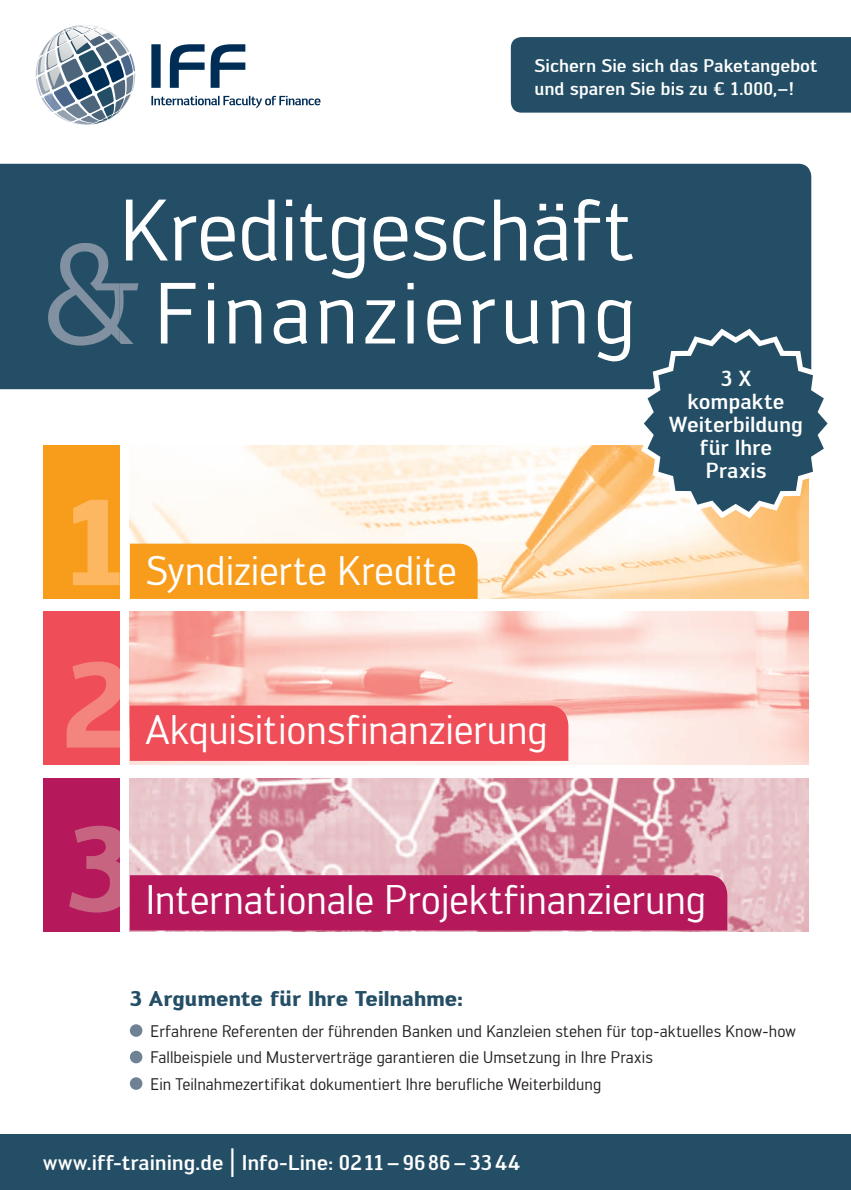
<style>
.page{position:relative;width:851px;height:1190px;background:#fff}
.page>*{position:absolute;margin:0;border:0;box-sizing:border-box;transform-origin:0 0}
.t1{font:700 120px "Engel";color:#f3857e}
.t2{font:700 120px "Engel";color:#c76580}
.t3{font:700 120px "Engel";color:#fcb760}
.t4{font:85.5px "Engel";letter-spacing:-.01em;color:#fff}
.t5{font:85.05px "Engel";letter-spacing:.04em;color:#fff}
.t6{font:40.65px "Engel";letter-spacing:-.01em;color:#fff}
.t7{font:500 21.45px/23.1px "Engel";letter-spacing:-.005em;color:#fff;text-align:center}
.t8{font:500 21px "Engel";color:#fff}
.t9{font:700 21px "Engel";letter-spacing:-.005em;color:#244e65}
.t10{font:500 18px/23.1px "Engel";color:#fff}
.t11{font:16.5px/26.5px "Engel";color:#231f20}
.s1{font-weight:400;font-size:37.5px}
</style>
<div class="page">
<img style="left:130px;top:445px;width:678px;height:153px">
<img style="left:130px;top:611px;width:678px;height:153px">
<img style="left:130px;top:778px;width:678px;height:153px">
<div style="left:130px;top:1024px;width:12px;height:12px;background:#6f8194;border-radius:50%"></div>
<div style="left:130px;top:1050px;width:12px;height:13px;background:#6f8194;border-radius:50%"></div>
<div style="left:130px;top:1077px;width:12px;height:12px;background:#6f8194;border-radius:50%"></div>
<div style="left:0;top:1134px;width:851px;height:56px;background:#244e65"></div>
<div style="left:511px;top:37px;width:340px;height:76px;background:#244e65"></div>
<div style="left:130px;top:543px;width:348px;height:56px;background:#f89c1c"></div>
<div style="left:130px;top:705px;width:438px;height:56px;background:#ef4d58"></div>
<div style="left:130px;top:875px;width:597px;height:55px;background:#b5195c"></div>
<div style="left:0;top:164px;width:811px;height:225px;background:#244e65"></div>
<svg style="left:48px;top:243px;width:90px;height:102px;background:#45657a"></svg>
<div style="left:43px;top:611px;width:77px;height:153px;background:#ef4d58"></div>
<div style="left:43px;top:778px;width:77px;height:153px;background:#b5195c"></div>
<div style="left:43px;top:445px;width:77px;height:153px;background:#f89c1c"></div>
<svg style="left:36px;top:25px;width:99px;height:100px"></svg>
<img style="left:65px;top:25px;width:16px;height:5px">
<svg style="left:151px;top:44px;width:94px;height:44px"></svg>
<svg style="left:151px;top:96px;width:170px;height:12px"></svg>
<svg style="left:637px;top:328px;width:191px;height:190px"></svg>
<p class="t10" style="left:534px;top:54px;width:285px">Sichern Sie sich das Paketangebot und sparen Sie bis zu € 1.000,–!</p>
<h2 class="t4" style="left:120px;top:181px;width:516px">Kreditgeschäft</h2>
<h3 class="t5" style="left:155px;top:265px;width:483px">Finanzierung</h3>
<h1 class="t3" style="left:66px;top:470px;width:62px">1</h1>
<h3 class="t6" style="left:146px;top:547px;width:313px">Syndizierte Kredite</h3>
<h1 class="t1" style="left:61px;top:632px;width:71px">2</h1>
<h3 class="t6" style="left:146px;top:706px;width:403px">Akquisitionsfinanzierung</h3>
<h3 class="t7" style="left:669px;top:366px;width:136px">3 X<br>kompakte<br>Weiterbildung für Ihre<br>Praxis</h3>
<h1 class="t2" style="left:65px;top:797px;width:70px">3</h1>
<h3 class="t6" style="left:146px;top:876px;width:562px">Internationale Projektfinanzierung</h3>
<p class="t9" style="left:130px;top:986px;width:335px">3 Argumente für Ihre Teilnahme:</p>
<p class="t11" style="left:151px;top:1017px;width:647px">Erfahrene Referenten der führenden Banken und Kanzleien stehen für top-aktuelles Know-how<br>Fallbeispiele und Musterverträge garantieren die Umsetzung in Ihre Praxis<br>Ein Teilnahmezertifikat dokumentiert Ihre berufliche Weiterbildung</p>
<p class="t8" style="left:43px;top:1150px;width:479px">www.iff-training.de <span class="s1">|</span> Info-Line: 0211 – 9686 – 33 44</p>
</div>
